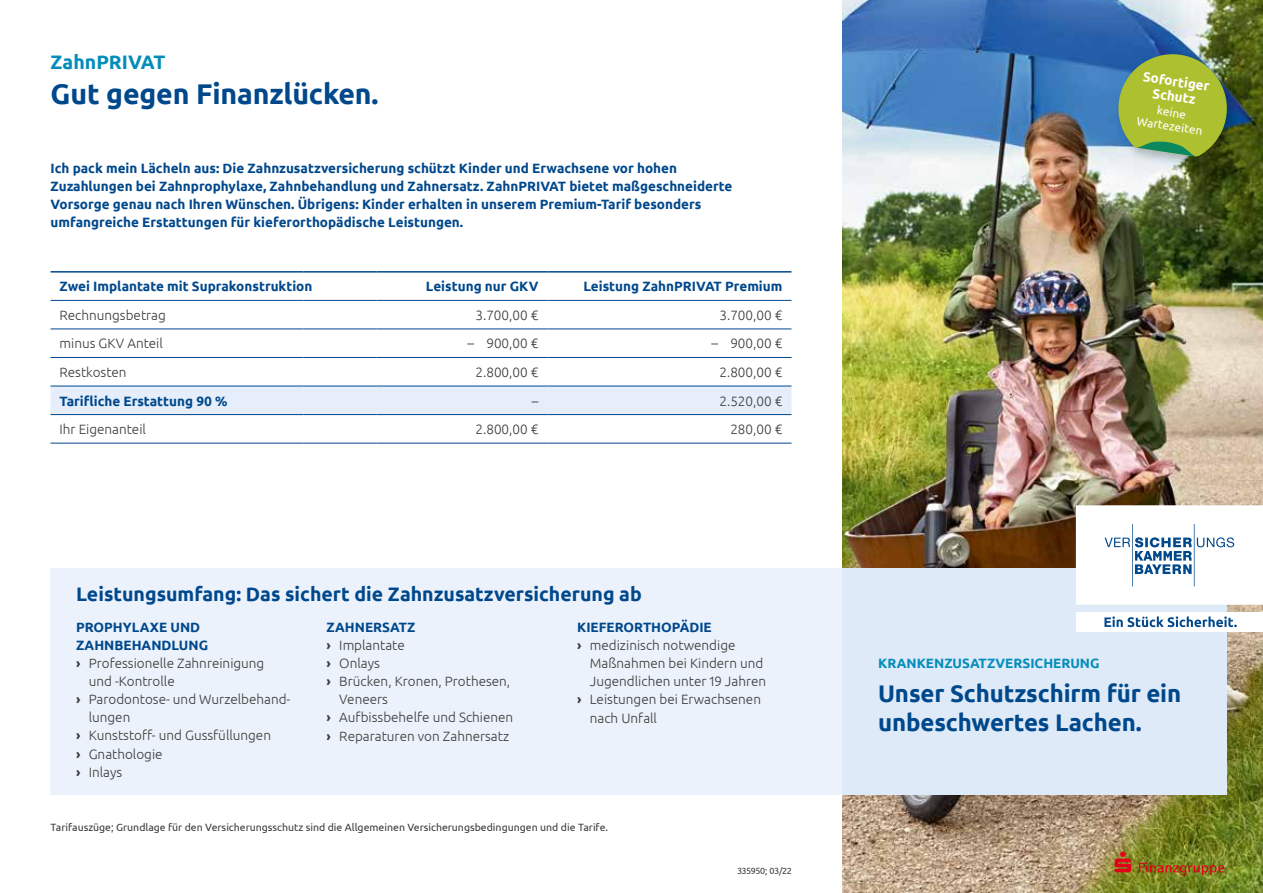
<style>
.page{position:relative;width:1263px;height:893px;background:#fff}
.page>*{position:absolute;margin:0;border:0;box-sizing:border-box;transform-origin:0 0}
.t1{font:700 28.5px "Ubuntu";letter-spacing:-.005em;color:#00488c}
.t2{font:700 24px/28.8px "Ubuntu";letter-spacing:-.005em;color:#00488c}
.t3{font:700 19.5px "Ubuntu";color:#00488c}
.t4{font:700 19.5px "Ubuntu";color:#048dbb}
.t5{font:700 13.5px/18.1px "Ubuntu";color:#00488c}
.t6{font:300 13.5px "Ubuntu";color:#3b3b3a}
.t7{font:700 13.5px "Ubuntu";color:#048dbb}
.t8{font:700 13.5px/15px "Ubuntu";color:#fff;text-align:center}
.t9{font:12px/13.5px "Ubuntu";color:#fff;text-align:center}
.t10{font:10.5px "Ubuntu";color:#3b3b3a}
.t11{font:9px "Ubuntu";color:#3b3b3a}
.s1{font-weight:700}
</style>
<div class="page">
<img style="left:842px;top:0;width:421px;height:893px">
<div style="left:842px;top:568px;width:385px;height:227px;background:#deeaf8"></div>
<div style="left:50px;top:568px;width:792px;height:227px;background:#ecf2fb"></div>
<svg style="left:1114px;top:852px;width:110px;height:23px;background:#8e6f23"></svg>
<div style="left:1076px;top:505px;width:187px;height:100px;background:#fff"></div>
<div style="left:1076px;top:612px;width:187px;height:19px;background:#fff"></div>
<svg style="left:1104px;top:524px;width:130px;height:62px"></svg>
<svg style="left:1104px;top:616px;width:133px;height:11px"></svg>
<div style="left:1113px;top:50px;width:128px;height:121px;background:#000;opacity:.25"></div>
<svg style="left:1114px;top:47px;width:120px;height:110px;background:#88a44c"></svg>
<svg style="left:50px;top:299px;width:741px;height:144px"></svg>
<div style="left:50px;top:387px;width:741px;height:27px;background:#e5eefa"></div>
<hr style="left:50px;top:271px;width:253px;height:2px;background:#00488c">
<hr style="left:303px;top:271px;width:73px;height:2px;background:#00488c">
<hr style="left:376px;top:271px;width:171px;height:2px;background:#00488c">
<hr style="left:547px;top:271px;width:244px;height:2px;background:#00488c">
<hr style="left:50px;top:329px;width:253px;height:1px;background:#00488c">
<hr style="left:303px;top:329px;width:73px;height:1px;background:#00488c">
<hr style="left:376px;top:329px;width:171px;height:1px;background:#00488c">
<hr style="left:547px;top:329px;width:244px;height:1px;background:#00488c">
<hr style="left:50px;top:357px;width:253px;height:1px;background:#00488c">
<hr style="left:50px;top:414px;width:253px;height:1px;background:#00488c">
<hr style="left:50px;top:443px;width:253px;height:1px;background:#00488c">
<hr style="left:303px;top:357px;width:73px;height:1px;background:#00488c">
<hr style="left:376px;top:357px;width:171px;height:1px;background:#00488c">
<hr style="left:547px;top:357px;width:244px;height:1px;background:#00488c">
<hr style="left:303px;top:414px;width:73px;height:1px;background:#00488c">
<hr style="left:376px;top:414px;width:171px;height:1px;background:#00488c">
<hr style="left:547px;top:414px;width:244px;height:1px;background:#00488c">
<hr style="left:303px;top:443px;width:73px;height:1px;background:#00488c">
<hr style="left:376px;top:443px;width:171px;height:1px;background:#00488c">
<hr style="left:547px;top:443px;width:244px;height:1px;background:#00488c">
<hr style="left:50px;top:300px;width:253px;height:1px;background:#00488c">
<hr style="left:303px;top:300px;width:73px;height:1px;background:#00488c">
<hr style="left:376px;top:300px;width:171px;height:1px;background:#00488c">
<hr style="left:547px;top:300px;width:244px;height:1px;background:#00488c">
<hr style="left:50px;top:386px;width:253px;height:1px;background:#00488c">
<hr style="left:303px;top:386px;width:73px;height:1px;background:#00488c">
<hr style="left:376px;top:386px;width:171px;height:1px;background:#00488c">
<hr style="left:547px;top:386px;width:244px;height:1px;background:#00488c">
<h3 class="t4" style="left:50px;top:51px;width:116px">ZahnPRIVAT</h3>
<h1 class="t1" style="left:50px;top:76px;width:330px">Gut gegen Finanzlücken.</h1>
<p class="t5" style="left:50px;top:159px;width:683px">Ich pack mein Lächeln aus: Die Zahnzusatzversicherung schützt Kinder und Erwachsene vor hohen Zuzahlungen bei Zahnprophylaxe, Zahnbehandlung und Zahnersatz. ZahnPRIVAT bietet maßgeschneiderte Vorsorge genau nach Ihren Wünschen. Übrigens: Kinder erhalten in unserem Premium-Tarif besonders umfangreiche Erstattungen für kieferorthopädische Leistungen.</p>
<p class="t5" style="left:60px;top:277px;width:254px">Zwei Implantate mit Suprakonstruktion</p>
<p class="t5" style="left:426px;top:277px;width:114px">Leistung nur GKV</p>
<p class="t5" style="left:583px;top:277px;width:201px">Leistung ZahnPRIVAT Premium</p>
<p class="t6" style="left:60px;top:307px;width:108px">Rechnungsbetrag</p>
<p class="t6" style="left:475px;top:307px;width:65px">3.700,00 €</p>
<p class="t6" style="left:719px;top:307px;width:65px">3.700,00 €</p>
<p class="t6" style="left:60px;top:335px;width:105px">minus GKV Anteil</p>
<p class="t6" style="left:467px;top:335px;width:73px">– 900,00 €</p>
<p class="t6" style="left:711px;top:335px;width:73px">– 900,00 €</p>
<p class="t6" style="left:60px;top:364px;width:69px">Restkosten</p>
<p class="t6" style="left:475px;top:364px;width:65px">2.800,00 €</p>
<p class="t6" style="left:719px;top:364px;width:65px">2.800,00 €</p>
<p class="t5" style="left:60px;top:391px;width:170px">Tarifliche Erstattung 90 %</p>
<p class="t6" style="left:532px;top:393px;width:8px">–</p>
<p class="t6" style="left:719px;top:393px;width:65px">2.520,00 €</p>
<p class="t6" style="left:60px;top:421px;width:88px">Ihr Eigenanteil</p>
<p class="t6" style="left:475px;top:421px;width:65px">2.800,00 €</p>
<p class="t6" style="left:730px;top:421px;width:54px">280,00 €</p>
<h3 class="t3" style="left:76px;top:582px;width:567px">Leistungsumfang: Das sichert die Zahnzusatzversicherung ab</h3>
<p class="t5" style="left:76px;top:618px;width:126px">PROPHYLAXE UND</p>
<p class="t5" style="left:76px;top:636px;width:134px">ZAHNBEHANDLUNG</p>
<p class="t6" style="left:76px;top:655px;width:190px"><span class="s1">›</span> Professionelle Zahnreinigung</p>
<p class="t6" style="left:89px;top:673px;width:88px">und -Kontrolle</p>
<p class="t6" style="left:76px;top:691px;width:216px"><span class="s1">›</span> Parodontose- und Wurzelbehand-</p>
<p class="t6" style="left:89px;top:709px;width:43px">lungen</p>
<p class="t6" style="left:76px;top:727px;width:197px"><span class="s1">›</span> Kunststoff- und Gussfüllungen</p>
<p class="t6" style="left:76px;top:746px;width:88px"><span class="s1">›</span> Gnathologie</p>
<p class="t6" style="left:76px;top:764px;width:48px"><span class="s1">›</span> Inlays</p>
<p class="t5" style="left:327px;top:618px;width:90px">ZAHNERSATZ</p>
<p class="t6" style="left:327px;top:637px;width:80px"><span class="s1">›</span> Implantate</p>
<p class="t6" style="left:327px;top:655px;width:55px"><span class="s1">›</span> Onlays</p>
<p class="t6" style="left:327px;top:673px;width:185px"><span class="s1">›</span> Brücken, Kronen, Prothesen,</p>
<p class="t6" style="left:339px;top:691px;width:50px">Veneers</p>
<p class="t6" style="left:327px;top:709px;width:188px"><span class="s1">›</span> Aufbissbehelfe und Schienen</p>
<p class="t6" style="left:327px;top:728px;width:184px"><span class="s1">›</span> Reparaturen von Zahnersatz</p>
<p class="t5" style="left:577px;top:618px;width:136px">KIEFERORTHOPÄDIE</p>
<p class="t6" style="left:577px;top:637px;width:160px"><span class="s1">›</span> medizinisch notwendige</p>
<p class="t6" style="left:590px;top:655px;width:175px">Maßnahmen bei Kindern und</p>
<p class="t6" style="left:590px;top:673px;width:178px">Jugendlichen unter 19 Jahren</p>
<p class="t6" style="left:577px;top:691px;width:185px"><span class="s1">›</span> Leistungen bei Erwachsenen</p>
<p class="t6" style="left:590px;top:710px;width:69px">nach Unfall</p>
<p class="t10" style="left:50px;top:821px;width:559px">Tarifauszüge; Grundlage für den Versicherungsschutz sind die Allgemeinen Versicherungsbedingungen und die Tarife.</p>
<p class="t11" style="left:737px;top:865px;width:56px">335950; 03/22</p>
<p class="t8" style="left:1144px;top:69px;width:69px;rotate:9deg">Sofortiger<br>Schutz</p>
<p class="t9" style="left:1140px;top:100px;width:68px;rotate:9deg">keine<br>Wartezeiten</p>
<p class="t7" style="left:878px;top:655px;width:223px">KRANKENZUSATZVERSICHERUNG</p>
<h2 class="t2" style="left:878px;top:679px;width:305px">Unser Schutzschirm für ein unbeschwertes Lachen.</h2>
</div>
